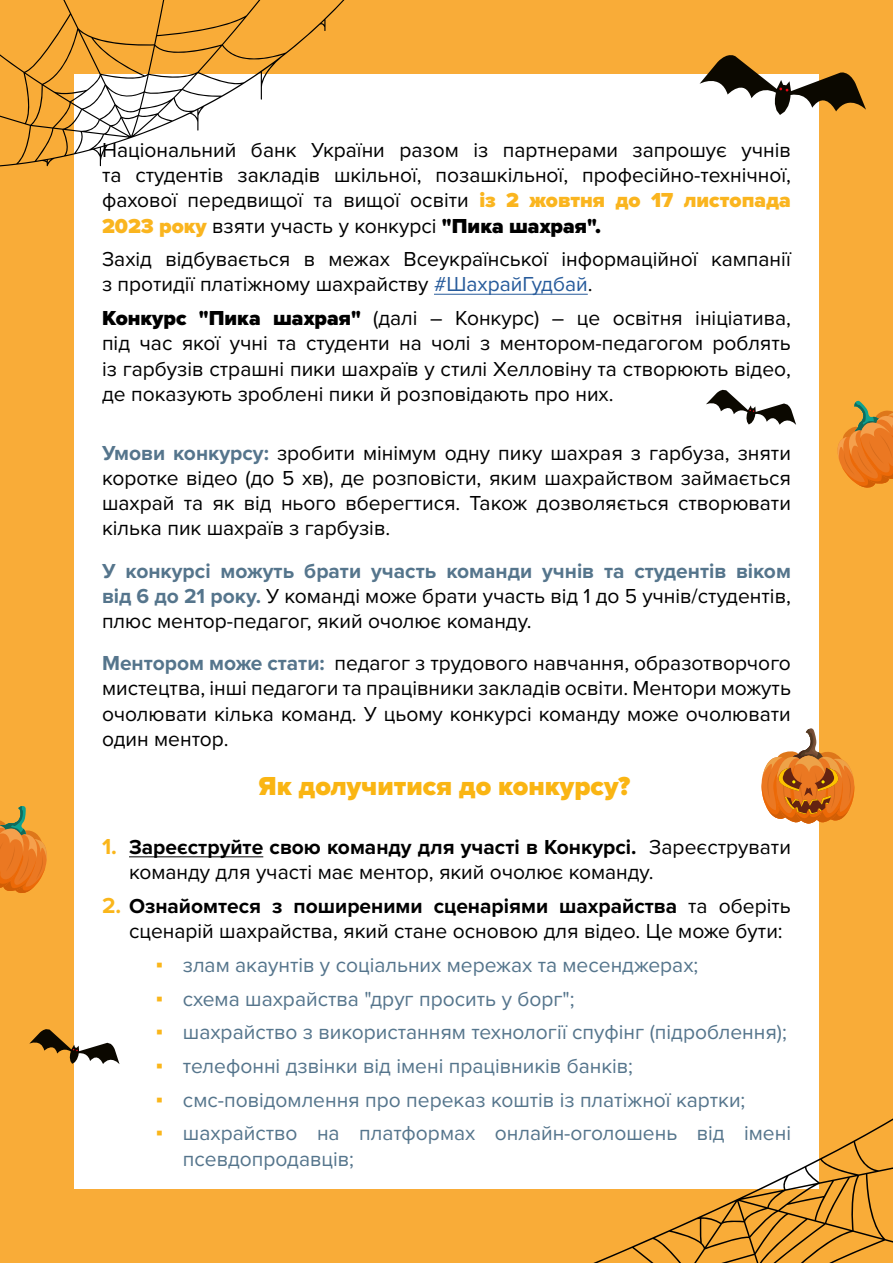
<style>
.page{position:relative;width:893px;height:1263px;background:#f9ac38}
.page>*{position:absolute;margin:0;border:0;box-sizing:border-box;transform-origin:0 0}
.t1{font:900 27px "Proxima Nova";color:#fab513}
.t2{font:21px/25.2px "Proxima Nova";color:#000;text-align:justify}
.t3{font:21px/25.2px "Proxima Nova";color:#55758c}
.s1{font-weight:900;color:#fab51f}
.s2{font-weight:900}
.s3{color:#275b9b}
.s4{font-weight:700;color:#55758c}
.s5{font-weight:700;font-size:22.5px;color:#fab61b}
.s6{font-weight:700}
.s7{font-family:"Arial";color:#fab61b}
</style>
<div class="page">
<svg style="left:837px;top:400px;width:56px;height:88px"></svg>
<svg style="left:0;top:806px;width:47px;height:87px"></svg>
<div style="left:74px;top:74px;width:745px;height:1114px;background:#fff"></div>
<hr style="left:434px;top:294px;width:154px;height:1px;background:#275b9b">
<hr style="left:129px;top:856px;width:134px;height:1px;background:#000">
<svg style="left:593px;top:1118px;width:300px;height:145px"></svg>
<svg style="left:0;top:0;width:344px;height:166px"></svg>
<svg style="left:699px;top:55px;width:167px;height:60px"></svg>
<svg style="left:706px;top:389px;width:90px;height:36px"></svg>
<svg style="left:29px;top:1029px;width:91px;height:35px"></svg>
<svg style="left:761px;top:728px;width:94px;height:96px"></svg>
<p class="t2" style="left:102px;top:138px;width:690px">Національний банк України разом із партнерами запрошує учнів та студентів закладів шкільної, позашкільної, професійно-технічної, фахової передвищої та вищої освіти <span class="s1">із 2 жовтня до 17 листопада 2023 року</span> взяти участь у конкурсі <span class="s2">"Пика шахрая".</span></p>
<p class="t2" style="left:102px;top:247px;width:690px">Захід відбувається в межах Всеукраїнської інформаційної кампанії з протидії платіжному шахрайству <span class="s3">#ШахрайГудбай</span>.</p>
<p class="t2" style="left:102px;top:306px;width:690px"><span class="s2">Конкурс "Пика шахрая"</span> (далі – Конкурс) – це освітня ініціатива, під час якої учні та студенти на чолі з ментором-педагогом роблять із гарбузів страшні пики шахраїв у стилі Хелловіну та створюють відео, де показують зроблені пики й розповідають про них.</p>
<p class="t2" style="left:102px;top:440px;width:690px"><span class="s4">Умови конкурсу:</span> зробити мінімум одну пику шахрая з гарбуза, зняти коротке відео (до 5 хв), де розповісти, яким шахрайством займається шахрай та як від нього вберегтися. Також дозволяється створювати кілька пик шахраїв з гарбузів.</p>
<p class="t2" style="left:102px;top:558px;width:690px"><span class="s4">У конкурсі можуть брати участь команди учнів та студентів віком від 6 до 21 року.</span> У команді може брати участь від 1 до 5 учнів/студентів, плюс ментор-педагог, який очолює команду.</p>
<p class="t2" style="left:102px;top:651px;width:690px"><span class="s4">Ментором може стати:</span> педагог з трудового навчання, образотворчого мистецтва, інші педагоги та працівники закладів освіти. Ментори можуть очолювати кілька команд. У цьому конкурсі команду може очолювати один ментор.</p>
<p class="t1" style="left:258px;top:770px;width:373px">Як долучитися до конкурсу?</p>
<p class="t2" style="left:129px;top:835px;width:663px;text-indent:-27px"><span class="s5">1.</span> <span class="s6">Зареєструйте свою команду для участі в Конкурсі.</span> Зареєструвати команду для участі має ментор, який очолює команду.</p>
<p class="t2" style="left:129px;top:894px;width:663px;text-indent:-27px"><span class="s5">2.</span> <span class="s6">Ознайомтеся з поширеними сценаріями шахрайства</span> та оберіть сценарій шахрайства, який стане основою для відео. Це може бути:</p>
<p class="t3" style="left:156px;top:953px;width:544px"><span class="s7">▪</span> злам акаунтів у соціальних мережах та месенджерах;</p>
<p class="t3" style="left:156px;top:986px;width:420px"><span class="s7">▪</span> схема шахрайства "друг просить у борг";</p>
<p class="t3" style="left:156px;top:1020px;width:633px"><span class="s7">▪</span> шахрайство з використанням технології спуфінг (підроблення);</p>
<p class="t3" style="left:156px;top:1054px;width:479px"><span class="s7">▪</span> телефонні дзвінки від імені працівників банків;</p>
<p class="t3" style="left:156px;top:1087px;width:591px"><span class="s7">▪</span> смс-повідомлення про переказ коштів із платіжної картки;</p>
<p class="t3" style="left:183px;top:1121px;width:610px;text-indent:-27px"><span class="s7">▪</span> шахрайство на платформах онлайн-оголошень від імені псевдопродавців;</p>
</div>
